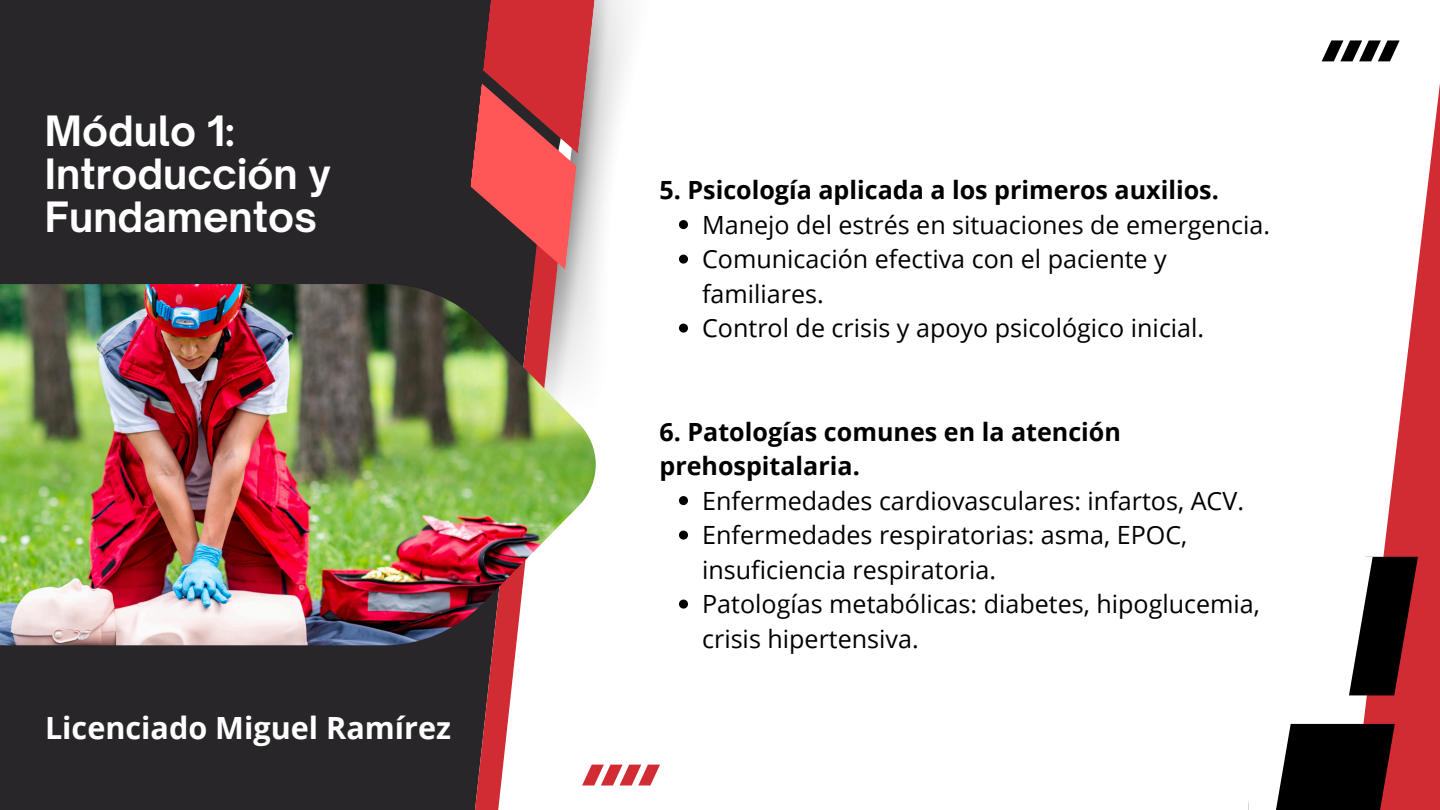
<style>
.page{position:relative;width:1440px;height:810px;background:#fff}
.page>*{position:absolute;margin:0;border:0;box-sizing:border-box;transform-origin:0 0}
.t1{font:700 40px/42.8px "Open Sauce One";color:#fff}
.t2{font:700 30.6px "Open Sans";color:#fff}
.t3{font:25.1px/34.5px "Open Sans";color:#000}
.t4{font:700 25.1px/34.5px "Open Sans";color:#000}
</style>
<div class="page">
<svg style="left:1365px;top:83px;width:75px;height:727px"></svg>
<svg style="left:1248px;top:557px;width:170px;height:253px"></svg>
<div style="left:0;top:0;width:602px;height:810px;background:#282629"></div>
<img style="left:568px;top:0;width:59px;height:427px">
<svg style="left:475px;top:270px;width:93px;height:540px;background:#d5abae"></svg>
<svg style="left:470px;top:0;width:145px;height:270px"></svg>
<svg style="left:575px;top:765px;width:85px;height:27px"></svg>
<img style="left:0;top:284px;width:596px;height:361px">
<svg style="left:1321px;top:40px;width:79px;height:22px"></svg>
<svg style="left:679px;top:220px;width:9px;height:9px"></svg>
<svg style="left:679px;top:255px;width:9px;height:9px"></svg>
<svg style="left:679px;top:324px;width:9px;height:9px"></svg>
<svg style="left:679px;top:496px;width:9px;height:9px"></svg>
<svg style="left:679px;top:531px;width:9px;height:9px"></svg>
<svg style="left:679px;top:600px;width:9px;height:9px"></svg>
<h2 class="t1" style="left:45px;top:110px;width:287px">Módulo 1:<br>Introducción y<br>Fundamentos</h2>
<p class="t2" style="left:45px;top:706px;width:408px">Licenciado Miguel Ramírez</p>
<p class="t4" style="left:659px;top:172px;width:561px">5. Psicología aplicada a los primeros auxilios.</p>
<p class="t3" style="left:702px;top:207px;width:569px">Manejo del estrés en situaciones de emergencia.</p>
<p class="t3" style="left:702px;top:241px;width:466px">Comunicación efectiva con el paciente y familiares.</p>
<h3 class="t3" style="left:702px;top:310px;width:504px">Control de crisis y apoyo psicológico inicial.</h3>
<p class="t4" style="left:659px;top:414px;width:463px">6. Patologías comunes en la atención prehospitalaria.</p>
<p class="t3" style="left:702px;top:483px;width:543px">Enfermedades cardiovasculares: infartos, ACV.</p>
<p class="t3" style="left:702px;top:517px;width:487px">Enfermedades respiratorias: asma, EPOC, insuficiencia respiratoria.</p>
<h3 class="t3" style="left:702px;top:586px;width:559px">Patologías metabólicas: diabetes, hipoglucemia, crisis hipertensiva.</h3>
</div>
